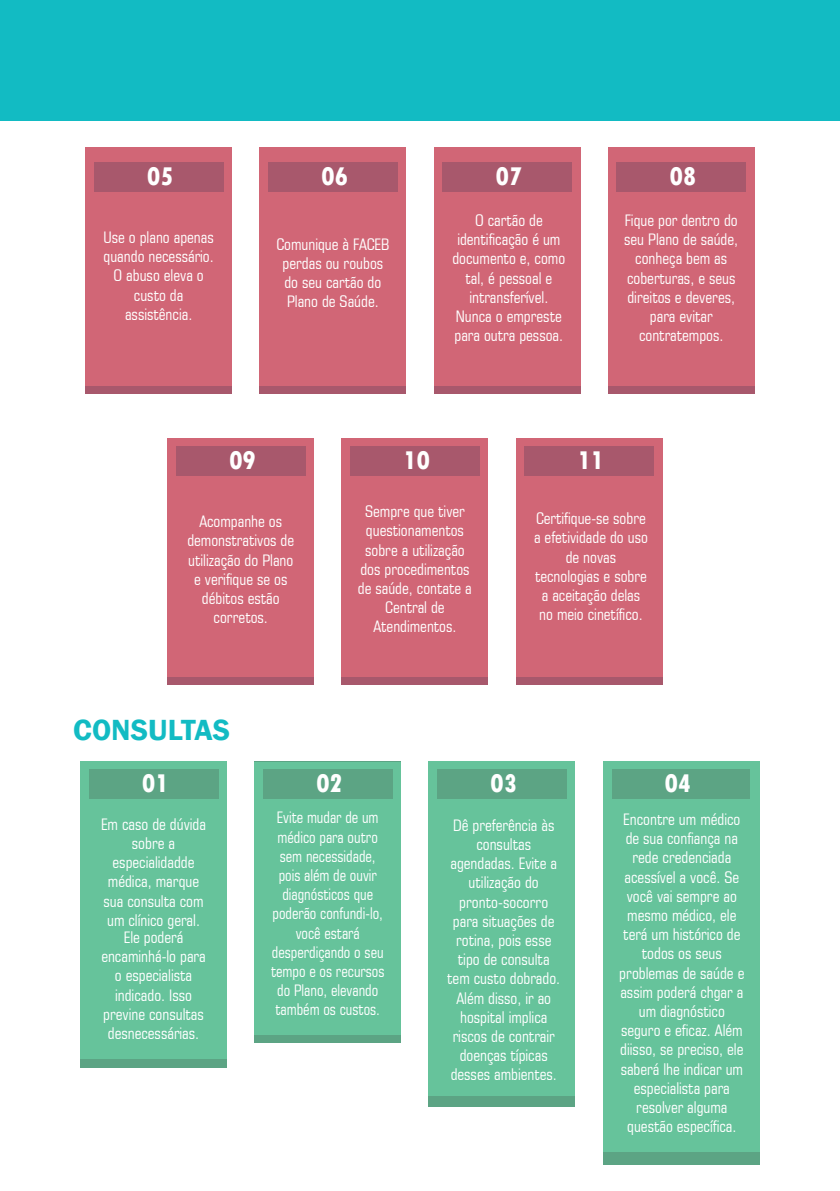
<style>
.page{position:relative;width:840px;height:1191px;background:#fff}
.page>*{position:absolute;margin:0;border:0;box-sizing:border-box;transform-origin:0 0}
.t1{font:600 30px "Franklin Gothic";color:#12bbc3}
.t2{font:800 condensed 26.8px "Tw Cen";color:#fff}
.t3{font:condensed 16px/19.2px "Square 721 BT";color:#fff;text-align:center}
.t4{font:condensed 16px/19.2px "Square 721 BT";color:#fff;text-align:center;scale:.95 1}
</style>
<div class="page">
<div style="left:0;top:0;width:839px;height:120px;background:#12bbc3"></div>
<div style="left:85px;top:147px;width:147px;height:246px;background:#a8586c"></div>
<div style="left:85px;top:147px;width:147px;height:239px;background:#d16676"></div>
<div style="left:94px;top:162px;width:129px;height:29px;background:#a8586c"></div>
<div style="left:259px;top:147px;width:147px;height:246px;background:#a8586c"></div>
<div style="left:259px;top:147px;width:147px;height:239px;background:#d16676"></div>
<div style="left:268px;top:162px;width:129px;height:29px;background:#a8586c"></div>
<div style="left:433px;top:147px;width:147px;height:246px;background:#a8586c"></div>
<div style="left:433px;top:147px;width:147px;height:239px;background:#d16676"></div>
<div style="left:442px;top:162px;width:129px;height:29px;background:#a8586c"></div>
<div style="left:167px;top:438px;width:147px;height:246px;background:#a8586c"></div>
<div style="left:167px;top:438px;width:147px;height:239px;background:#d16676"></div>
<div style="left:176px;top:446px;width:129px;height:29px;background:#a8586c"></div>
<div style="left:341px;top:438px;width:147px;height:246px;background:#a8586c"></div>
<div style="left:341px;top:438px;width:147px;height:239px;background:#d16676"></div>
<div style="left:350px;top:446px;width:129px;height:29px;background:#a8586c"></div>
<div style="left:515px;top:438px;width:147px;height:246px;background:#a8586c"></div>
<div style="left:515px;top:438px;width:147px;height:239px;background:#d16676"></div>
<div style="left:524px;top:446px;width:129px;height:29px;background:#a8586c"></div>
<div style="left:607px;top:147px;width:147px;height:246px;background:#a8586c"></div>
<div style="left:607px;top:147px;width:147px;height:239px;background:#d16676"></div>
<div style="left:616px;top:162px;width:129px;height:29px;background:#a8586c"></div>
<div style="left:80px;top:761px;width:147px;height:307px;background:#5ca484"></div>
<div style="left:80px;top:761px;width:147px;height:297px;background:#66c39b"></div>
<div style="left:89px;top:770px;width:129px;height:29px;background:#5ca484"></div>
<div style="left:254px;top:761px;width:147px;height:282px;background:#5ca484"></div>
<div style="left:254px;top:761px;width:147px;height:273px;background:#66c39b"></div>
<div style="left:263px;top:770px;width:129px;height:29px;background:#5ca484"></div>
<div style="left:428px;top:761px;width:147px;height:345px;background:#5ca484"></div>
<div style="left:428px;top:761px;width:147px;height:334px;background:#66c39b"></div>
<div style="left:437px;top:770px;width:129px;height:29px;background:#5ca484"></div>
<div style="left:602px;top:761px;width:157px;height:403px;background:#5ca484"></div>
<div style="left:602px;top:761px;width:157px;height:391px;background:#66c39b"></div>
<div style="left:611px;top:770px;width:138px;height:29px;background:#5ca484"></div>
<h2 class="t2" style="left:147px;top:160px;width:28px">05</h2>
<p class="t3" style="left:103px;top:227px;width:112px">Use o plano apenas quando necessário.<br>O abuso eleva o custo da assistência.</p>
<h2 class="t2" style="left:321px;top:160px;width:28px">06</h2>
<p class="t3" style="left:276px;top:234px;width:114px">Comunique à FACEB perdas ou roubos do seu cartão do<br>Plano de Saúde.</p>
<h2 class="t2" style="left:495px;top:160px;width:28px">07</h2>
<p class="t3" style="left:452px;top:211px;width:114px">O cartão de identificação é um documento e, como tal, é pessoal e intransferível.<br>Nunca o empreste para outra pessoa.</p>
<h2 class="t2" style="left:669px;top:160px;width:28px">08</h2>
<p class="t3" style="left:623px;top:211px;width:115px">Fique por dentro do seu Plano de saúde, conheça bem as coberturas, e seus direitos e deveres, para evitar contratempos.</p>
<h2 class="t2" style="left:229px;top:444px;width:28px">09</h2>
<h2 class="t2" style="left:403px;top:444px;width:28px">10</h2>
<h2 class="t2" style="left:577px;top:444px;width:28px">11</h2>
<p class="t3" style="left:187px;top:512px;width:108px">Acompanhe os demonstrativos de utilização do Plano e verifique se os débitos estão corretos.</p>
<p class="t3" style="left:357px;top:501px;width:115px">Sempre que tiver questionamentos sobre a utilização dos procedimentos de saúde, contate a<br>Central de<br>Atendimentos.</p>
<p class="t3" style="left:533px;top:509px;width:115px">Certifique-se sobre a efetividade do uso de novas tecnologias e sobre a aceitação delas no meio cinetífico.</p>
<h1 class="t1" style="left:73px;top:711px;width:158px">CONSULTAS</h1>
<h2 class="t2" style="left:142px;top:767px;width:28px">01</h2>
<h2 class="t2" style="left:316px;top:767px;width:28px">02</h2>
<h2 class="t2" style="left:490px;top:767px;width:28px">03</h2>
<h2 class="t2" style="left:664px;top:767px;width:28px">04</h2>
<p class="t3" style="left:101px;top:814px;width:106px">Em caso de dúvida sobre a especialidadde médica, marque sua consulta com um clínico geral.</p>
<p class="t3" style="left:101px;top:927px;width:106px">Ele poderá encaminhá-lo para o especialista indicado. Isso previne consultas desnecessárias.</p>
<p class="t4" style="left:271px;top:808px;width:121px">Evite mudar de um médico para outro sem necessidade, pois além de ouvir diagnósticos que poderão confundi-lo, você estará desperdiçando o seu tempo e os recursos do Plano, elevando também os custos.</p>
<p class="t3" style="left:447px;top:815px;width:114px">Dê preferência às consultas agendadas. Evite a utilização do pronto-socorro para situações de rotina, pois esse tipo de consulta tem custo dobrado.<br>Além disso, ir ao hospital implica riscos de contrair doenças típicas desses ambientes.</p>
<p class="t3" style="left:619px;top:809px;width:126px">Encontre um médico de sua confiança na rede credenciada acessível a você. Se você vai sempre ao mesmo médico, ele terá um histórico de todos os seus problemas de saúde e assim poderá chgar a um diagnóstico seguro e eficaz. Além diisso, se preciso, ele saberá lhe indicar um especialista para resolver alguma questão específica.</p>
</div>
